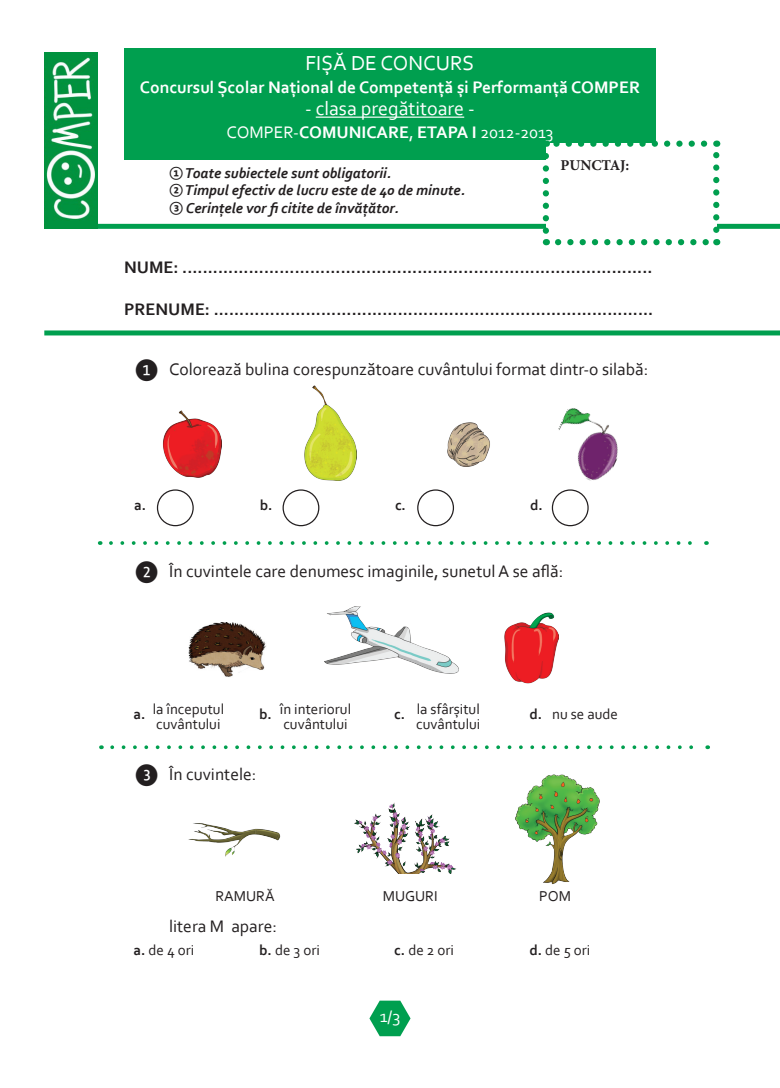
<style>
.page{position:relative;width:780px;height:1088px;background:#fff}
.page>*{position:absolute;margin:0;border:0;box-sizing:border-box;transform-origin:0 0}
.t1{font:25px "Corbel";color:#231f20}
.t2{font:21.25px "Corbel";color:#fff}
.t3{font:20px "Corbel";color:#fff}
.t4{font:700 17.5px "Corbel";color:#231f20}
.t5{font:17.5px "Corbel";color:#231f20}
.t6{font:700 17.5px "Corbel";color:#fff}
.t7{font:17.5px "Corbel";color:#fff}
.t8{font:15px "Corbel";color:#231f20}
.t9{font:italic 700 15px "Corbel";color:#231f20}
.t10{font:700 15px "Corbel";color:#231f20}
.t11{font:700 15px "Minion Pro";letter-spacing:-.005em;color:#231f20}
.s1{font-weight:700}
</style>
<div class="page">
<div style="left:124px;top:48px;width:532px;height:111px;background:#009f4f"></div>
<hr style="left:316px;top:117px;width:148px;height:1px;background:#fff">
<svg style="left:369px;top:1000px;width:41px;height:36px"></svg>
<div style="left:44px;top:224px;width:736px;height:5px;background:#009f4f"></div>
<div style="left:157px;top:489px;width:37px;height:37px;border:1px solid #231f20;border-radius:50%"></div>
<div style="left:282px;top:489px;width:37px;height:37px;border:1px solid #231f20;border-radius:50%"></div>
<div style="left:417px;top:489px;width:37px;height:37px;border:1px solid #231f20;border-radius:50%"></div>
<div style="left:551px;top:489px;width:37px;height:37px;border:1px solid #231f20;border-radius:50%"></div>
<img style="left:44px;top:52px;width:54px;height:177px">
<svg style="left:112px;top:745px;width:581px;height:4px"></svg>
<svg style="left:111px;top:541px;width:581px;height:4px"></svg>
<img style="left:163px;top:411px;width:58px;height:67px">
<img style="left:304px;top:385px;width:53px;height:95px">
<img style="left:447px;top:422px;width:43px;height:44px">
<img style="left:558px;top:408px;width:60px;height:73px">
<img style="left:505px;top:613px;width:53px;height:70px">
<img style="left:324px;top:607px;width:135px;height:67px">
<img style="left:188px;top:823px;width:93px;height:34px">
<img style="left:354px;top:802px;width:103px;height:71px">
<img style="left:515px;top:774px;width:85px;height:110px">
<img style="left:189px;top:622px;width:77px;height:55px">
<div style="left:44px;top:330px;width:736px;height:5px;background:#009f4f"></div>
<div style="left:546px;top:144px;width:170px;height:98px;background:#fff"></div>
<svg style="left:558px;top:239px;width:151px;height:6px"></svg>
<svg style="left:542px;top:156px;width:7px;height:89px"></svg>
<svg style="left:713px;top:141px;width:6px;height:89px"></svg>
<svg style="left:546px;top:141px;width:158px;height:6px"></svg>
<p class="t2" style="left:305px;top:50px;width:170px">FIȘĂ DE CONCURS</p>
<p class="t6" style="left:140px;top:76px;width:501px">Concursul Școlar Național de Competență și Performanță COMPER</p>
<p class="t3" style="left:305px;top:96px;width:171px">- clasa pregătitoare -</p>
<p class="t7" style="left:226px;top:121px;width:328px">COMPER-<span class="s1">COMUNICARE</span>, <span class="s1">ETAPA I</span> 2012-2013</p>
<p class="t9" style="left:169px;top:164px;width:224px">①Toate subiectele sunt obligatorii.</p>
<p class="t9" style="left:169px;top:181px;width:297px">②Timpul efectiv de lucru este de 40 de minute.</p>
<p class="t9" style="left:169px;top:199px;width:231px">③ Cerinţele vor ficitite de învăţător.</p>
<p class="t11" style="left:560px;top:154px;width:70px">PUNCTAJ:</p>
<p class="t4" style="left:124px;top:256px;width:530px">NUME: ............................................................................................</p>
<p class="t4" style="left:124px;top:298px;width:531px">PRENUME: ......................................................................................</p>
<p class="t1" style="left:135px;top:354px;width:25px">❶</p>
<p class="t5" style="left:169px;top:359px;width:480px">Colorează bulina corespunzătoare cuvântului format dintr-o silabă:</p>
<p class="t10" style="left:134px;top:495px;width:14px">a.</p>
<p class="t10" style="left:260px;top:495px;width:14px">b.</p>
<p class="t10" style="left:395px;top:495px;width:12px">c.</p>
<p class="t10" style="left:530px;top:495px;width:14px">d.</p>
<p class="t1" style="left:135px;top:556px;width:25px">❷</p>
<p class="t5" style="left:169px;top:560px;width:396px">În cuvintele care denumesc imaginile, sunetul A se află:</p>
<p class="t8" style="left:153px;top:699px;width:73px">la începutul</p>
<p class="t8" style="left:156px;top:714px;width:66px">cuvântului</p>
<p class="t8" style="left:280px;top:700px;width:73px">în interiorul</p>
<p class="t8" style="left:283px;top:715px;width:66px">cuvântului</p>
<p class="t8" style="left:417px;top:700px;width:65px">la sfârșitul</p>
<p class="t8" style="left:416px;top:715px;width:66px">cuvântului</p>
<p class="t10" style="left:133px;top:704px;width:14px">a.</p>
<p class="t10" style="left:259px;top:704px;width:14px">b.</p>
<p class="t10" style="left:394px;top:704px;width:12px">c.</p>
<p class="t10" style="left:529px;top:704px;width:14px">d.</p>
<p class="t8" style="left:552px;top:704px;width:67px">nu se aude</p>
<p class="t1" style="left:135px;top:759px;width:25px">❸</p>
<p class="t5" style="left:169px;top:763px;width:89px">În cuvintele:</p>
<p class="t8" style="left:215px;top:887px;width:61px">RAMURĂ</p>
<p class="t8" style="left:382px;top:887px;width:57px">MUGURI</p>
<p class="t8" style="left:539px;top:887px;width:33px">POM</p>
<p class="t5" style="left:169px;top:915px;width:109px">litera M apare:</p>
<p class="t8" style="left:133px;top:941px;width:62px"><span class="s1">a.</span> de 4 ori</p>
<p class="t8" style="left:259px;top:941px;width:62px"><span class="s1">b.</span> de 3 ori</p>
<p class="t8" style="left:394px;top:941px;width:61px"><span class="s1">c.</span> de 2 ori</p>
<p class="t8" style="left:529px;top:941px;width:63px"><span class="s1">d.</span> de 5 ori</p>
<p class="t7" style="left:379px;top:1005px;width:22px">1/3</p>
</div>
